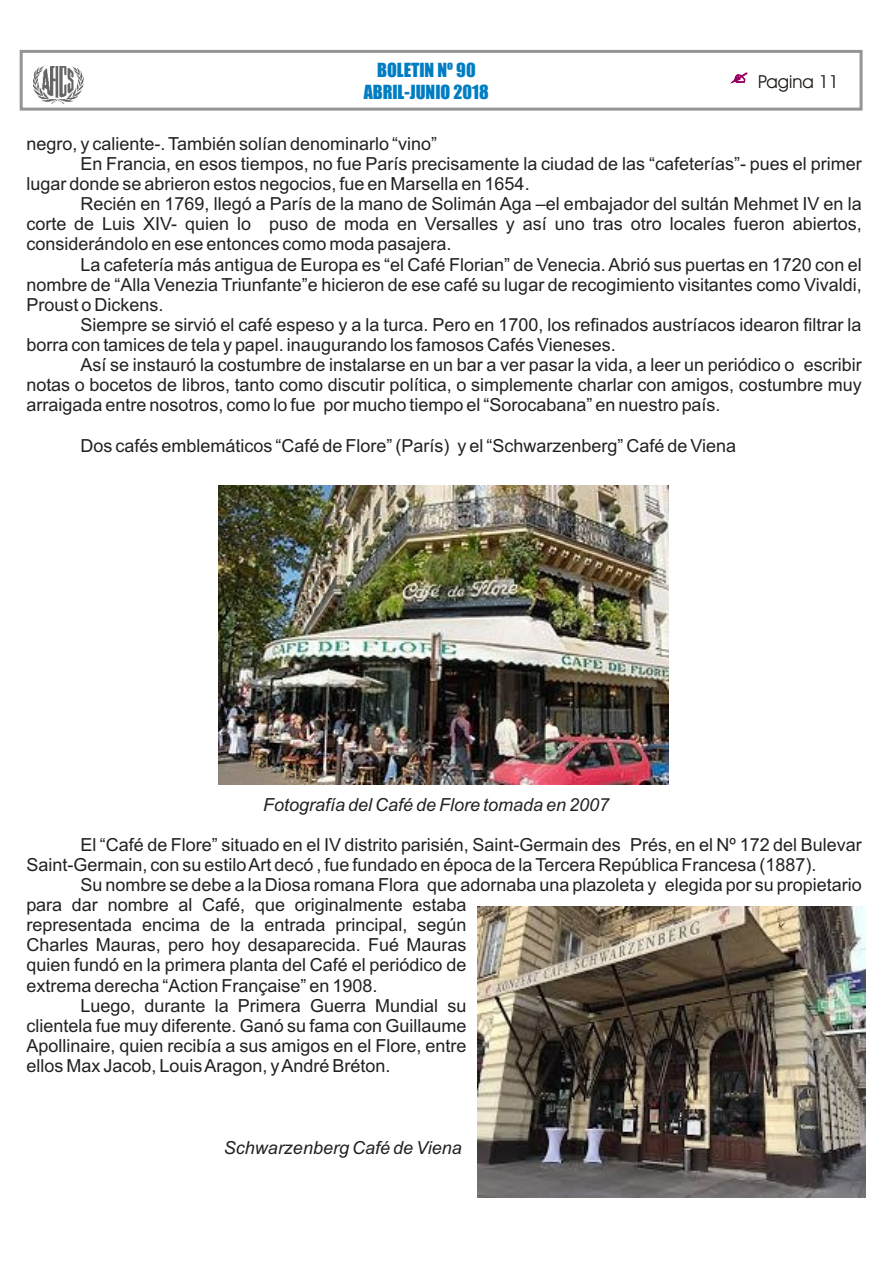
<style>
.page{position:relative;width:894px;height:1263px;background:#fff}
.page>*{position:absolute;margin:0;border:0;box-sizing:border-box;transform-origin:0 0}
.t1{font:18px/20.1px "Arial";color:#212121}
.t2{font:italic 18px "Arial";color:#212121}
.t3{font:18px/21.9px "Impact";color:#007dc2;text-align:center}
.t4{font:18px "Avant Garde Bk BT";color:#1f1a17}
</style>
<div class="page">
<div style="left:20px;top:50px;width:843px;height:61px;border:3px solid #969494"></div>
<svg style="left:731px;top:73px;width:16px;height:10px"></svg>
<img style="left:34px;top:66px;width:49px;height:38px">
<img style="left:219px;top:486px;width:450px;height:298px">
<img style="left:477px;top:907px;width:389px;height:291px">
<p class="t3" style="left:364px;top:60px;width:127px">BOLETIN Nº 90<br>ABRIL-JUNIO 2018</p>
<p class="t1" style="left:26px;top:135px;width:412px">negro, y caliente-. También solían denominarlo “vino”</p>
<p class="t1" style="left:80px;top:155px;width:783px">En Francia, en esos tiempos, no fue París precisamente la ciudad de las “cafeterías”- pues el primer</p>
<p class="t1" style="left:26px;top:175px;width:505px">lugar donde se abrieron estos negocios, fue en Marsella en 1654.</p>
<p class="t1" style="left:80px;top:196px;width:783px">Recién en 1769, llegó a París de la mano de Solimán Aga –el embajador del sultán Mehmet IV en la</p>
<p class="t1" style="left:26px;top:216px;width:837px">corte de Luis XIV- quien lo puso de moda en Versalles y así uno tras otro locales fueron abiertos,</p>
<p class="t1" style="left:26px;top:236px;width:427px">considerándolo en ese entonces como moda pasajera.</p>
<p class="t1" style="left:80px;top:256px;width:783px">La cafetería más antigua de Europa es “el Café Florian” de Venecia. Abrió sus puertas en 1720 con el</p>
<p class="t1" style="left:26px;top:276px;width:837px">nombre de “Alla Venezia Triunfante”e hicieron de ese café su lugar de recogimiento visitantes como Vivaldi,</p>
<p class="t1" style="left:26px;top:296px;width:139px">Proust o Dickens.</p>
<p class="t1" style="left:80px;top:316px;width:783px">Siempre se sirvió el café espeso y a la turca. Pero en 1700, los refinados austríacos idearon filtrar la</p>
<p class="t1" style="left:26px;top:336px;width:591px">borra con tamices de tela y papel. inaugurando los famosos Cafés Vieneses.</p>
<p class="t1" style="left:80px;top:356px;width:783px">Así se instauró la costumbre de instalarse en un bar a ver pasar la vida, a leer un periódico o escribir</p>
<p class="t1" style="left:26px;top:377px;width:837px">notas o bocetos de libros, tanto como discutir política, o simplemente charlar con amigos, costumbre muy</p>
<p class="t1" style="left:26px;top:397px;width:696px">arraigada entre nosotros, como lo fue por mucho tiempo el “Sorocabana” en nuestro país.</p>
<p class="t1" style="left:80px;top:437px;width:657px">Dos cafés emblemáticos “Café de Flore” (París) y el “Schwarzenberg” Café de Viena</p>
<p class="t4" style="left:758px;top:74px;width:82px">Pagina 11</p>
<p class="t2" style="left:263px;top:798px;width:348px">Fotografía del Café de Flore tomada en 2007</p>
<p class="t1" style="left:26px;top:836px;width:837px;text-indent:54px">El “Café de Flore” situado en el IV distrito parisién, Saint-Germain des Prés, en el Nº 172 del Bulevar<br>Saint-Germain, con su estilo Art decó , fue fundado en época de la Tercera República Francesa (1887).</p>
<p class="t1" style="left:80px;top:876px;width:783px">Su nombre se debe a la Diosa romana Flora que adornaba una plazoleta y elegida por su propietario</p>
<p class="t1" style="left:26px;top:896px;width:442px">para dar nombre al Café, que originalmente estaba</p>
<p class="t1" style="left:26px;top:916px;width:442px">representada encima de la entrada principal, según</p>
<p class="t1" style="left:26px;top:937px;width:442px">Charles Mauras, pero hoy desaparecida. Fué Mauras</p>
<p class="t1" style="left:26px;top:957px;width:442px">quien fundó en la primera planta del Café el periódico de</p>
<p class="t1" style="left:26px;top:977px;width:353px">extrema derecha “Action Française” en 1908.</p>
<p class="t1" style="left:80px;top:997px;width:388px">Luego, durante la Primera Guerra Mundial su</p>
<p class="t1" style="left:26px;top:1017px;width:442px">clientela fue muy diferente. Ganó su fama con Guillaume</p>
<p class="t1" style="left:26px;top:1037px;width:442px">Apollinaire, quien recibía a sus amigos en el Flore, entre</p>
<p class="t1" style="left:26px;top:1057px;width:366px">ellos Max Jacob, Louis Aragon, y André Bréton.</p>
<p class="t2" style="left:224px;top:1141px;width:239px">Schwarzenberg Café de Viena</p>
</div>
